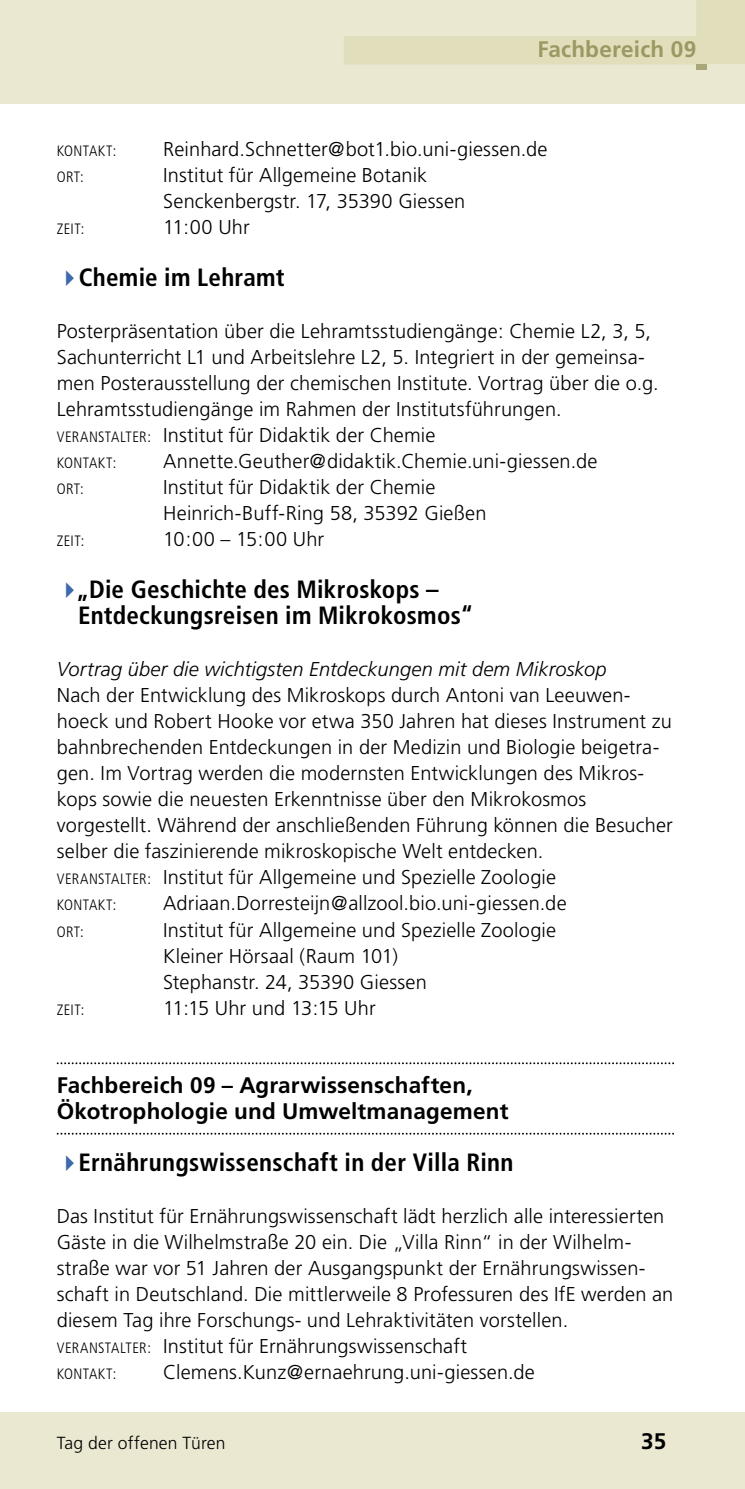
<style>
.page{position:relative;width:745px;height:1489px;background:#fff}
.page>*{position:absolute;margin:0;border:0;box-sizing:border-box;transform-origin:0 0}
.t1{font:700 condensed 25px/26px "Frutiger";letter-spacing:.01em;color:#000}
.t2{font:700 22.5px/26px "Frutiger";letter-spacing:.01em;color:#000}
.t3{font:700 22.5px "Frutiger";letter-spacing:.01em;color:#9b9863}
.t4{font:300 20px/26px "Frutiger";letter-spacing:.01em;color:#000}
.t5{font:italic 300 20px "Frutiger";letter-spacing:.005em;color:#000}
.t6{font:300 17.5px "Frutiger";letter-spacing:.01em;color:#000}
.t7{font:300 condensed 15px "Frutiger";letter-spacing:.025em;color:#000}
.s1{color:#3e69ac}
.s2{font-stretch:condensed;font-size:15px}
</style>
<div class="page">
<div style="left:0;top:1412px;width:744px;height:76px;background:#eae8d1"></div>
<div style="left:0;top:0;width:744px;height:104px;background:#eae8d1"></div>
<div style="left:695px;top:64px;width:11px;height:5px;background:#a9a778"></div>
<svg style="left:344px;top:0;width:400px;height:65px"></svg>
<div style="left:539px;top:40px;width:155px;height:17px;background:#e0debb"></div>
<svg style="left:57px;top:1062px;width:616px;height:2px"></svg>
<svg style="left:57px;top:1132px;width:616px;height:2px"></svg>
<p class="t3" style="left:537px;top:36px;width:160px">Fachbereich 09</p>
<p class="t7" style="left:57px;top:142px;width:61px">KONTAKT:</p>
<p class="t4" style="left:163px;top:136px;width:385px">Reinhard.Schnetter@bot1.bio.uni-giessen.de</p>
<p class="t7" style="left:57px;top:168px;width:29px">ORT:</p>
<p class="t4" style="left:163px;top:162px;width:303px">Institut für Allgemeine Botanik<br>Senckenbergstr. 17, 35390 Giessen</p>
<p class="t7" style="left:57px;top:220px;width:29px">ZEIT:</p>
<p class="t4" style="left:163px;top:214px;width:88px">11:00 Uhr</p>
<p class="t1" style="left:57px;top:264px;width:229px"><span class="s1">✔</span>Chemie im Lehramt</p>
<p class="t4" style="left:57px;top:318px;width:603px">Posterpräsentation über die Lehramtsstudiengänge: Chemie L2, 3, 5, Sachunterricht L1 und Arbeitslehre L2, 5. Integriert in der gemeinsa&shy;men Posterausstellung der chemischen Institute. Vortrag über die o.g.<br>Lehramtsstudiengänge im Rahmen der Institutsführungen.<br><span class="s2">VERANSTALTER:</span> Institut für Didaktik der Chemie</p>
<p class="t7" style="left:57px;top:454px;width:61px">KONTAKT:</p>
<p class="t4" style="left:163px;top:448px;width:435px">Annette.Geuther@didaktik.Chemie.uni-giessen.de</p>
<p class="t7" style="left:57px;top:480px;width:29px">ORT:</p>
<p class="t4" style="left:163px;top:474px;width:324px">Institut für Didaktik der Chemie<br>Heinrich-Buff-Ring 58, 35392 Gießen</p>
<p class="t7" style="left:57px;top:532px;width:29px">ZEIT:</p>
<p class="t4" style="left:163px;top:526px;width:162px">10:00 – 15:00 Uhr</p>
<p class="t1" style="left:78px;top:576px;width:396px;text-indent:-21px"><span class="s1">✔</span>„Die Geschichte des Mikroskops –<br>Entdeckungsreisen im Mikrokosmos“</p>
<p class="t5" style="left:57px;top:658px;width:551px">Vortrag über die wichtigsten Entdeckungen mit dem Mikroskop</p>
<p class="t4" style="left:57px;top:682px;width:617px">Nach der Entwicklung des Mikroskops durch Antoni van Leeuwen&shy;hoeck und Robert Hooke vor etwa 350 Jahren hat dieses Instrument zu bahnbrechenden Entdeckungen in der Medizin und Biologie beigetra&shy;gen. Im Vortrag werden die modernsten Entwicklungen des Mikros&shy;kops sowie die neuesten Erkenntnisse über den Mikrokosmos vorgestellt. Während der anschließenden Führung können die Besucher selber die faszinierende mikroskopische Welt entdecken.<br><span class="s2">VERANSTALTER:</span> Institut für Allgemeine und Spezielle Zoologie</p>
<p class="t7" style="left:57px;top:896px;width:61px">KONTAKT:</p>
<p class="t4" style="left:163px;top:890px;width:404px">Adriaan.Dorresteijn@allzool.bio.uni-giessen.de</p>
<p class="t7" style="left:57px;top:922px;width:29px">ORT:</p>
<p class="t4" style="left:163px;top:916px;width:394px">Institut für Allgemeine und Spezielle Zoologie<br>Kleiner Hörsaal (Raum 101)<br>Stephanstr. 24, 35390 Giessen</p>
<p class="t7" style="left:57px;top:1000px;width:29px">ZEIT:</p>
<p class="t4" style="left:163px;top:994px;width:214px">11:15 Uhr und 13:15 Uhr</p>
<p class="t2" style="left:57px;top:1071px;width:453px">Fachbereich 09 – Agrarwissenschaften,<br>Ökotrophologie und Umweltmanagement</p>
<p class="t1" style="left:57px;top:1148px;width:458px"><span class="s1">✔</span>Ernährungswissenschaft in der Villa Rinn</p>
<p class="t4" style="left:57px;top:1202px;width:617px">Das Institut für Ernährungswissenschaft lädt herzlich alle interessierten Gäste in die Wilhelmstraße 20 ein. Die „Villa Rinn“ in der Wilhelm&shy;straße war vor 51 Jahren der Ausgangspunkt der Ernährungswissen&shy;schaft in Deutschland. Die mittlerweile 8 Professuren des IfE werden an diesem Tag ihre Forschungs- und Lehraktivitäten vorstellen.<br><span class="s2">VERANSTALTER:</span> Institut für Ernährungswissenschaft</p>
<p class="t7" style="left:57px;top:1364px;width:61px">KONTAKT:</p>
<p class="t4" style="left:163px;top:1358px;width:373px">Clemens.Kunz@ernaehrung.uni-giessen.de</p>
<p class="t6" style="left:57px;top:1433px;width:170px">Tag der offenen Türen</p>
<p class="t2" style="left:640px;top:1428px;width:27px">35</p>
</div>
